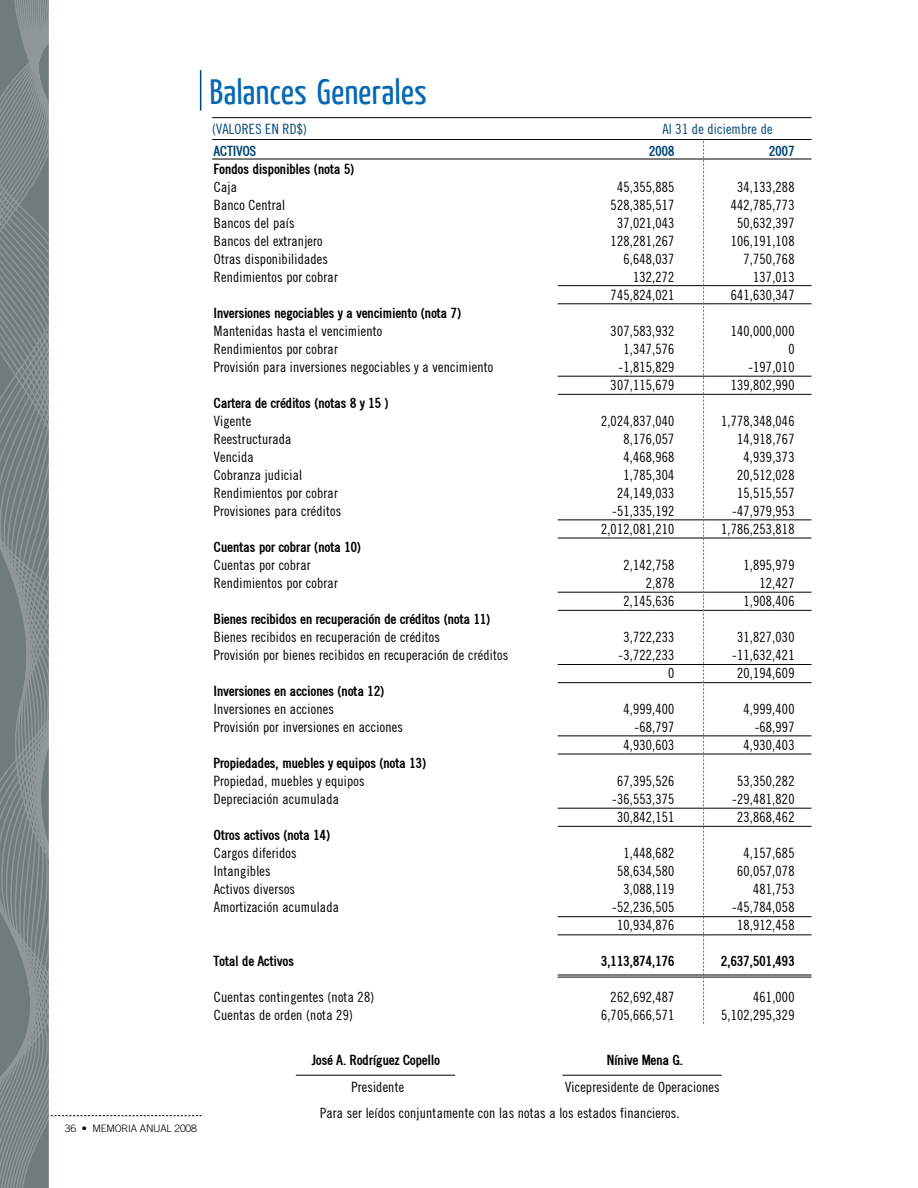
<style>
.page{position:relative;width:918px;height:1188px;background:#fff}
.page>*{position:absolute;margin:0;border:0;box-sizing:border-box;transform-origin:0 0}
.t1{font:35.25px "Yanone Kaffeesatz";color:#0668b3}
.t2{font:13.95px "Trade Condensed";letter-spacing:.005em;color:#000}
.t3{font:700 condensed 13.95px "Trade";letter-spacing:.005em;color:#000}
.t4{font:13.95px "Trade Condensed";color:#004575}
.t5{font:700 condensed 13.95px "Trade";color:#004575}
.t6{font:300 10.35px "Trade Gothic";color:#000}
</style>
<div class="page">
<hr style="left:200px;top:70px;width:1px;height:41px;background:#004575">
<svg style="left:51px;top:1115px;width:151px;height:1px"></svg>
<svg style="left:0;top:0;width:49px;height:1188px;background:#7b8587"></svg>
<hr style="left:558px;top:285px;width:254px;height:1px;background:#000">
<hr style="left:558px;top:376px;width:254px;height:1px;background:#000">
<hr style="left:558px;top:520px;width:254px;height:1px;background:#000">
<hr style="left:558px;top:592px;width:254px;height:1px;background:#000">
<hr style="left:558px;top:664px;width:254px;height:1px;background:#000">
<hr style="left:558px;top:736px;width:254px;height:1px;background:#000">
<hr style="left:558px;top:808px;width:254px;height:1px;background:#000">
<hr style="left:558px;top:916px;width:254px;height:1px;background:#000">
<hr style="left:558px;top:977px;width:254px;height:1px;background:#000">
<hr style="left:558px;top:304px;width:254px;height:1px;background:#000">
<hr style="left:558px;top:394px;width:254px;height:1px;background:#000">
<hr style="left:558px;top:538px;width:254px;height:1px;background:#000">
<hr style="left:558px;top:610px;width:254px;height:1px;background:#000">
<hr style="left:558px;top:682px;width:254px;height:1px;background:#000">
<hr style="left:558px;top:754px;width:254px;height:1px;background:#000">
<hr style="left:558px;top:826px;width:254px;height:1px;background:#000">
<hr style="left:558px;top:935px;width:254px;height:1px;background:#000">
<hr style="left:558px;top:975px;width:254px;height:1px;background:#000">
<hr style="left:212px;top:159px;width:600px;height:1px;background:#000">
<hr style="left:212px;top:139px;width:600px;height:1px;background:#000">
<hr style="left:212px;top:117px;width:600px;height:1px;background:#000">
<svg style="left:703px;top:141px;width:1px;height:883px"></svg>
<hr style="left:296px;top:1075px;width:159px;height:1px;background:#000">
<hr style="left:562px;top:1075px;width:160px;height:1px;background:#000">
<p class="t6" style="left:65px;top:1122px;width:134px">36 • MEMORIA ANUAL 2008</p>
<h1 class="t1" style="left:210px;top:69px;width:219px">Balances Generales</h1>
<p class="t4" style="left:212px;top:120px;width:97px">(VALORES EN RD$)</p>
<p class="t4" style="left:662px;top:120px;width:112px">Al 31 de diciembre de</p>
<p class="t5" style="left:214px;top:143px;width:44px">ACTIVOS</p>
<p class="t5" style="left:649px;top:143px;width:27px">2008</p>
<p class="t5" style="left:769px;top:143px;width:27px">2007</p>
<p class="t3" style="left:214px;top:161px;width:142px">Fondos disponibles (nota 5)</p>
<p class="t2" style="left:214px;top:179px;width:25px">Caja</p>
<p class="t2" style="left:617px;top:179px;width:59px">45,355,885</p>
<p class="t2" style="left:737px;top:179px;width:59px">34,133,288</p>
<p class="t2" style="left:214px;top:197px;width:73px">Banco Central</p>
<p class="t2" style="left:611px;top:197px;width:66px">528,385,517</p>
<p class="t2" style="left:731px;top:197px;width:66px">442,785,773</p>
<p class="t2" style="left:214px;top:215px;width:83px">Bancos del país</p>
<p class="t2" style="left:617px;top:215px;width:59px">37,021,043</p>
<p class="t2" style="left:737px;top:215px;width:59px">50,632,397</p>
<p class="t2" style="left:214px;top:233px;width:111px">Bancos del extranjero</p>
<p class="t2" style="left:611px;top:233px;width:66px">128,281,267</p>
<p class="t2" style="left:731px;top:233px;width:66px">106,191,108</p>
<p class="t2" style="left:214px;top:251px;width:116px">Otras disponibilidades</p>
<p class="t2" style="left:623px;top:251px;width:53px">6,648,037</p>
<p class="t2" style="left:744px;top:251px;width:53px">7,750,768</p>
<p class="t2" style="left:214px;top:269px;width:126px">Rendimientos por cobrar</p>
<p class="t2" style="left:633px;top:269px;width:43px">132,272</p>
<p class="t2" style="left:753px;top:269px;width:43px">137,013</p>
<p class="t2" style="left:611px;top:287px;width:66px">745,824,021</p>
<p class="t2" style="left:731px;top:287px;width:66px">641,630,347</p>
<p class="t3" style="left:214px;top:305px;width:249px">Inversiones negociables y a vencimiento (nota 7)</p>
<p class="t2" style="left:214px;top:323px;width:170px">Mantenidas hasta el vencimiento</p>
<p class="t2" style="left:611px;top:323px;width:66px">307,583,932</p>
<p class="t2" style="left:731px;top:323px;width:66px">140,000,000</p>
<p class="t2" style="left:214px;top:341px;width:126px">Rendimientos por cobrar</p>
<p class="t2" style="left:623px;top:341px;width:53px">1,347,576</p>
<p class="t2" style="left:788px;top:341px;width:8px">0</p>
<p class="t2" style="left:214px;top:359px;width:281px">Provisión para inversiones negociables y a vencimiento</p>
<p class="t2" style="left:619px;top:359px;width:58px">-1,815,829</p>
<p class="t2" style="left:748px;top:359px;width:48px">-197,010</p>
<p class="t2" style="left:611px;top:377px;width:66px">307,115,679</p>
<p class="t2" style="left:731px;top:377px;width:66px">139,802,990</p>
<p class="t3" style="left:214px;top:395px;width:177px">Cartera de créditos (notas 8 y 15 )</p>
<p class="t2" style="left:214px;top:413px;width:39px">Vigente</p>
<p class="t2" style="left:601px;top:413px;width:75px">2,024,837,040</p>
<p class="t2" style="left:721px;top:413px;width:75px">1,778,348,046</p>
<p class="t2" style="left:214px;top:431px;width:79px">Reestructurada</p>
<p class="t2" style="left:623px;top:431px;width:53px">8,176,057</p>
<p class="t2" style="left:737px;top:431px;width:59px">14,918,767</p>
<p class="t2" style="left:214px;top:449px;width:42px">Vencida</p>
<p class="t2" style="left:623px;top:449px;width:53px">4,468,968</p>
<p class="t2" style="left:744px;top:449px;width:53px">4,939,373</p>
<p class="t2" style="left:214px;top:467px;width:90px">Cobranza judicial</p>
<p class="t2" style="left:623px;top:467px;width:53px">1,785,304</p>
<p class="t2" style="left:737px;top:467px;width:59px">20,512,028</p>
<p class="t2" style="left:214px;top:485px;width:126px">Rendimientos por cobrar</p>
<p class="t2" style="left:617px;top:485px;width:59px">24,149,033</p>
<p class="t2" style="left:737px;top:485px;width:59px">15,515,557</p>
<p class="t2" style="left:214px;top:503px;width:129px">Provisiones para créditos</p>
<p class="t2" style="left:612px;top:503px;width:64px">-51,335,192</p>
<p class="t2" style="left:732px;top:503px;width:64px">-47,979,953</p>
<p class="t2" style="left:601px;top:521px;width:75px">2,012,081,210</p>
<p class="t2" style="left:721px;top:521px;width:75px">1,786,253,818</p>
<p class="t3" style="left:214px;top:539px;width:149px">Cuentas por cobrar (nota 10)</p>
<p class="t2" style="left:214px;top:557px;width:98px">Cuentas por cobrar</p>
<p class="t2" style="left:623px;top:557px;width:53px">2,142,758</p>
<p class="t2" style="left:744px;top:557px;width:53px">1,895,979</p>
<p class="t2" style="left:214px;top:575px;width:126px">Rendimientos por cobrar</p>
<p class="t2" style="left:646px;top:575px;width:31px">2,878</p>
<p class="t2" style="left:760px;top:575px;width:37px">12,427</p>
<p class="t2" style="left:623px;top:593px;width:53px">2,145,636</p>
<p class="t2" style="left:743px;top:593px;width:53px">1,908,406</p>
<p class="t3" style="left:214px;top:611px;width:278px">Bienes recibidos en recuperación de créditos (nota 11)</p>
<p class="t2" style="left:214px;top:629px;width:228px">Bienes recibidos en recuperación de créditos</p>
<p class="t2" style="left:623px;top:629px;width:53px">3,722,233</p>
<p class="t2" style="left:737px;top:629px;width:59px">31,827,030</p>
<p class="t2" style="left:214px;top:647px;width:296px">Provisión por bienes recibidos en recuperación de créditos</p>
<p class="t2" style="left:619px;top:647px;width:58px">-3,722,233</p>
<p class="t2" style="left:732px;top:647px;width:64px">-11,632,421</p>
<p class="t2" style="left:668px;top:665px;width:8px">0</p>
<p class="t2" style="left:737px;top:665px;width:59px">20,194,609</p>
<p class="t3" style="left:214px;top:683px;width:172px">Inversiones en acciones (nota 12)</p>
<p class="t2" style="left:214px;top:701px;width:122px">Inversiones en acciones</p>
<p class="t2" style="left:623px;top:701px;width:53px">4,999,400</p>
<p class="t2" style="left:743px;top:701px;width:53px">4,999,400</p>
<p class="t2" style="left:214px;top:719px;width:191px">Provisión por inversiones en acciones</p>
<p class="t2" style="left:635px;top:719px;width:42px">-68,797</p>
<p class="t2" style="left:755px;top:719px;width:42px">-68,997</p>
<p class="t2" style="left:623px;top:737px;width:53px">4,930,603</p>
<p class="t2" style="left:743px;top:737px;width:53px">4,930,403</p>
<p class="t3" style="left:214px;top:755px;width:214px">Propiedades, muebles y equipos (nota 13)</p>
<p class="t2" style="left:214px;top:773px;width:153px">Propiedad, muebles y equipos</p>
<p class="t2" style="left:617px;top:773px;width:59px">67,395,526</p>
<p class="t2" style="left:737px;top:773px;width:59px">53,350,282</p>
<p class="t2" style="left:214px;top:791px;width:127px">Depreciación acumulada</p>
<p class="t2" style="left:612px;top:791px;width:64px">-36,553,375</p>
<p class="t2" style="left:732px;top:791px;width:64px">-29,481,820</p>
<p class="t2" style="left:617px;top:809px;width:59px">30,842,151</p>
<p class="t2" style="left:737px;top:809px;width:59px">23,868,462</p>
<p class="t3" style="left:214px;top:827px;width:118px">Otros activos (nota 14)</p>
<p class="t2" style="left:214px;top:845px;width:85px">Cargos diferidos</p>
<p class="t2" style="left:623px;top:845px;width:53px">1,448,682</p>
<p class="t2" style="left:743px;top:845px;width:53px">4,157,685</p>
<p class="t2" style="left:214px;top:863px;width:59px">Intangibles</p>
<p class="t2" style="left:617px;top:863px;width:59px">58,634,580</p>
<p class="t2" style="left:737px;top:863px;width:59px">60,057,078</p>
<p class="t2" style="left:214px;top:881px;width:83px">Activos diversos</p>
<p class="t2" style="left:623px;top:881px;width:53px">3,088,119</p>
<p class="t2" style="left:753px;top:881px;width:43px">481,753</p>
<p class="t2" style="left:214px;top:899px;width:127px">Amortización acumulada</p>
<p class="t2" style="left:612px;top:899px;width:64px">-52,236,505</p>
<p class="t2" style="left:732px;top:899px;width:64px">-45,784,058</p>
<p class="t2" style="left:617px;top:917px;width:59px">10,934,876</p>
<p class="t2" style="left:737px;top:917px;width:59px">18,912,458</p>
<p class="t3" style="left:214px;top:953px;width:82px">Total de Activos</p>
<p class="t3" style="left:601px;top:953px;width:75px">3,113,874,176</p>
<p class="t3" style="left:721px;top:953px;width:75px">2,637,501,493</p>
<p class="t2" style="left:214px;top:989px;width:162px">Cuentas contingentes (nota 28)</p>
<p class="t2" style="left:611px;top:989px;width:66px">262,692,487</p>
<p class="t2" style="left:753px;top:989px;width:43px">461,000</p>
<p class="t2" style="left:214px;top:1007px;width:141px">Cuentas de orden (nota 29)</p>
<p class="t2" style="left:601px;top:1007px;width:75px">6,705,666,571</p>
<p class="t2" style="left:721px;top:1007px;width:75px">5,102,295,329</p>
<p class="t3" style="left:312px;top:1052px;width:129px">José A. Rodríguez Copello</p>
<p class="t2" style="left:351px;top:1079px;width:55px">Presidente</p>
<p class="t3" style="left:607px;top:1052px;width:78px">Nínive Mena G.</p>
<p class="t2" style="left:565px;top:1079px;width:156px">Vicepresidente de Operaciones</p>
<p class="t2" style="left:320px;top:1104px;width:361px">Para ser leídos conjuntamente con las notas a los estados financieros.</p>
</div>
